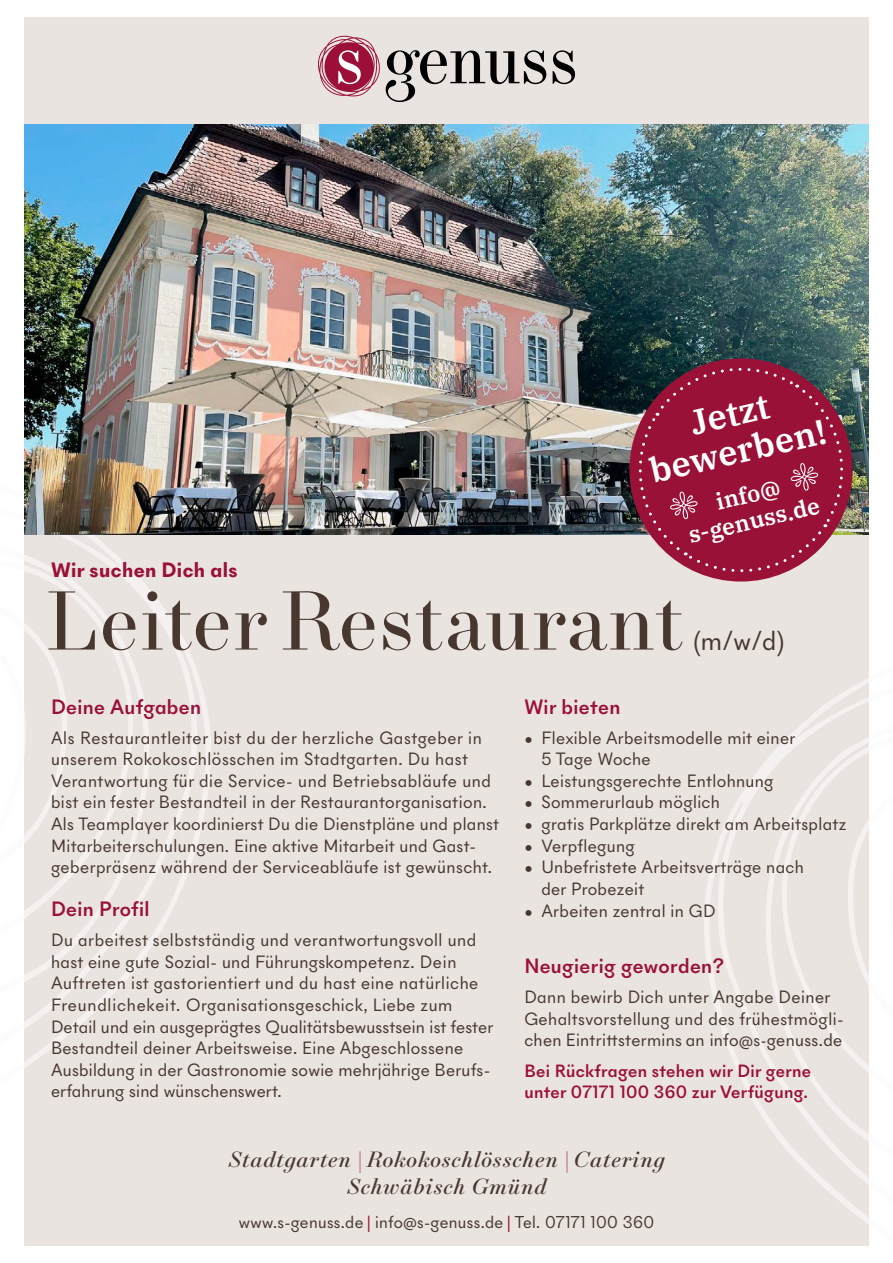
<style>
.page{position:relative;width:893px;height:1263px;background:#fff}
.page>*{position:absolute;margin:0;border:0;box-sizing:border-box;transform-origin:0 0}
.t1{font:84px "New Paris Headline";letter-spacing:.01em;color:#47372f}
.t2{font:600 34.35px/37.7px "IBM Plex Serif";color:#fff;text-align:center}
.t3{font:27px "New Paris Skyline";color:#47372f}
.t4{font:600 22.95px/26.2px "IBM Plex Serif";color:#fff;text-align:center}
.t5{font:italic 22.2px/27.3px "New Paris Text";letter-spacing:.02em;color:#47372f;text-align:center}
.t6{font:500 21px "New Paris Skyline";letter-spacing:.02em;color:#9a1138}
.t7{font:700 21px "New Paris Skyline";letter-spacing:.02em;color:#9a1138}
.t8{font:500 21px "New Paris Skyline";letter-spacing:.02em;color:#9b0f38}
.t9{font:18px/21.6px "New Paris Skyline";letter-spacing:.02em;color:#47372f}
.t10{font:500 18px/21.6px "New Paris Skyline";letter-spacing:.02em;color:#9a1138}
.t11{font:17.25px "New Paris Skyline";letter-spacing:.02em;color:#47372f}
.s1{color:#9b0f38}
</style>
<div class="page">
<div style="left:24px;top:17px;width:845px;height:1229px;background:#eae4e1"></div>
<svg style="left:24px;top:534px;width:188px;height:534px"></svg>
<svg style="left:704px;top:678px;width:165px;height:546px"></svg>
<img style="left:24px;top:124px;width:845px;height:410px">
<svg style="left:628px;top:357px;width:225px;height:225px;background:#95314d"></svg>
<svg style="left:318px;top:36px;width:228px;height:66px"></svg>
<svg style="left:553px;top:50px;width:22px;height:34px"></svg>
<h2 class="t2" style="left:637px;top:413px;width:182px;rotate:-13deg">Jetzt bewerben!</h2>
<p class="t4" style="left:680px;top:495px;width:135px;rotate:-13deg">info@ s-genuss.de</p>
<p class="t7" style="left:51px;top:556px;width:188px">Wir suchen Dich als</p>
<h1 class="t1" style="left:46px;top:573px;width:639px">Leiter Restaurant</h1>
<h3 class="t3" style="left:693px;top:624px;width:92px">(m/w/d)</h3>
<p class="t6" style="left:51px;top:693px;width:152px">Deine Aufgaben</p>
<p class="t9" style="left:51px;top:727px;width:450px">Als Restaurantleiter bist du der herzliche Gastgeber in unserem Rokokoschlösschen im Stadtgarten. Du hast Verantwortung für die Service- und Betriebsabläufe und bist ein fester Bestandteil in der Restaurantorganisation.<br>Als Teamplayer koordinierst Du die Dienstpläne und planst Mitarbeiterschulungen. Eine aktive Mitarbeit und Gast&shy;geberpräsenz während der Serviceabläufe ist gewünscht.</p>
<p class="t6" style="left:51px;top:896px;width:100px">Dein Profil</p>
<p class="t9" style="left:51px;top:929px;width:444px">Du arbeitest selbstständig und verantwortungsvoll und hast eine gute Sozial- und Führungskompetenz. Dein Auftreten ist gastorientiert und du hast eine natürliche Freundlichekeit. Organisationsgeschick, Liebe zum Detail und ein ausgeprägtes Qualitätsbewusstsein ist fester Bestandteil deiner Arbeitsweise. Eine Abgeschlossene Ausbildung in der Gastronomie sowie mehrjährige Berufs&shy;erfahrung sind wünschenswert.</p>
<p class="t8" style="left:524px;top:693px;width:97px">Wir bieten</p>
<p class="t9" style="left:541px;top:727px;width:255px;text-indent:-17px">• Flexible Arbeitsmodelle mit einer<br>5 Tage Woche</p>
<p class="t9" style="left:524px;top:770px;width:251px">• Leistungsgerechte Entlohnung</p>
<p class="t9" style="left:524px;top:791px;width:197px">• Sommerurlaub möglich</p>
<p class="t9" style="left:524px;top:813px;width:324px">• gratis Parkplätze direkt am Arbeitsplatz</p>
<p class="t9" style="left:524px;top:835px;width:112px">• Verpflegung</p>
<p class="t9" style="left:541px;top:856px;width:264px;text-indent:-17px">• Unbefristete Arbeitsverträge nach der Probezeit</p>
<p class="t9" style="left:524px;top:899px;width:193px">• Arbeiten zentral in GD</p>
<p class="t6" style="left:524px;top:953px;width:201px">Neugierig geworden?</p>
<p class="t9" style="left:524px;top:986px;width:321px">Dann bewirb Dich unter Angabe Deiner<br>Gehaltsvorstellung und des frühestmögli&shy;chen Eintrittstermins an info@s-genuss.de</p>
<p class="t10" style="left:524px;top:1060px;width:288px">Bei Rückfragen stehen wir Dir gerne unter 07171 100 360 zur Verfügung.</p>
<p class="t5" style="left:228px;top:1147px;width:439px">Stadtgarten <span class="s1">|</span> Rokokoschlösschen <span class="s1">|</span> Catering<br>Schwäbisch Gmünd</p>
<p class="t11" style="left:239px;top:1211px;width:417px">www.s-genuss.de <span class="s1">|</span> info@s-genuss.de <span class="s1">|</span> Tel. 07171 100 360</p>
</div>
